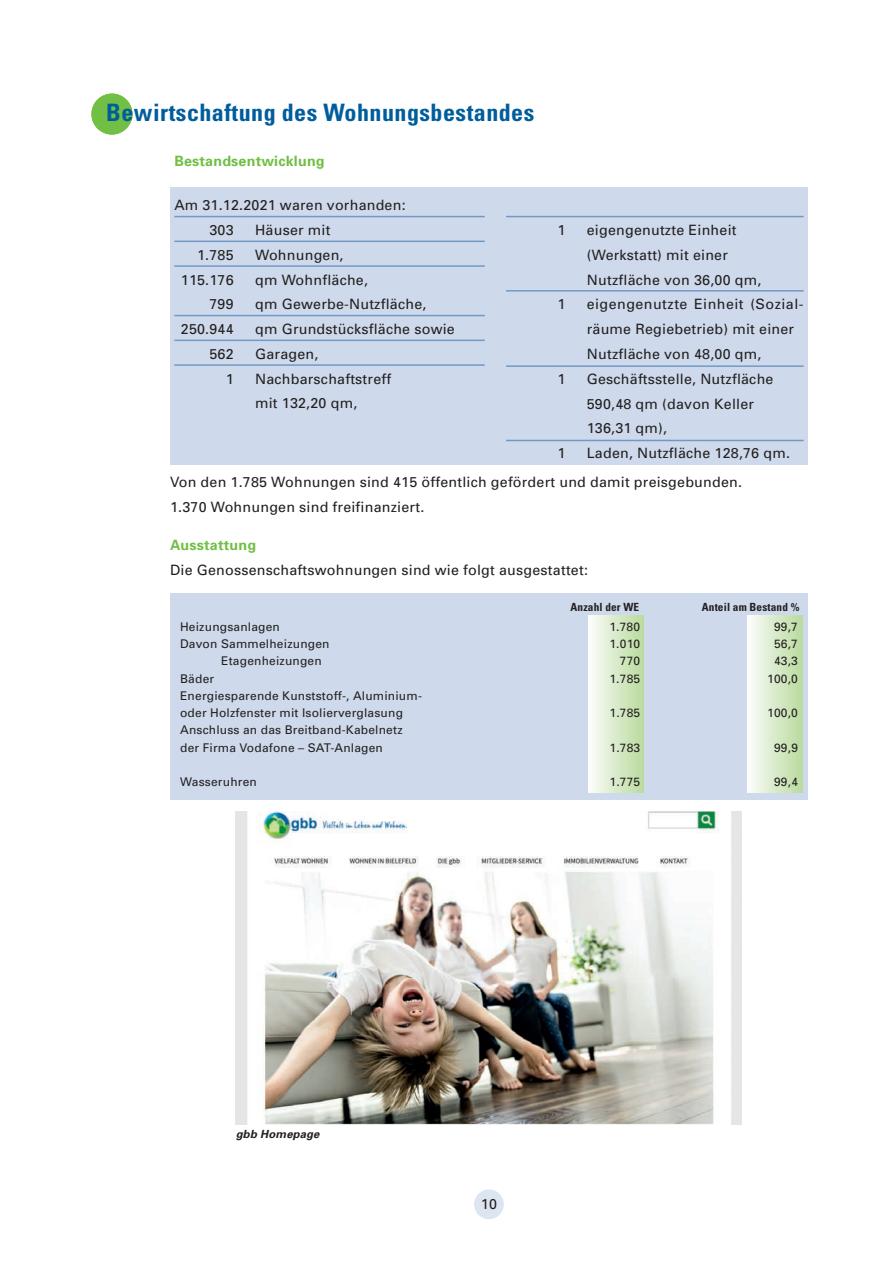
<style>
.page{position:relative;width:893px;height:1263px;background:#fff}
.page>*{position:absolute;margin:0;border:0;box-sizing:border-box;transform-origin:0 0}
.t1{font:700 condensed 24px "Univers";letter-spacing:.02em;color:#005d9c}
.t2{font:14.25px/24.8px "Univers";letter-spacing:.015em;color:#231f20}
.t3{font:700 14.25px "Univers";letter-spacing:.015em;color:#71bf44}
.t4{font:12px/17.2px "Univers";letter-spacing:.015em;color:#231f20}
.t5{font:700 condensed 11.25px "Univers";letter-spacing:.015em;color:#231f20}
.t6{font:italic 700 11.25px "Univers";letter-spacing:.015em;color:#231f20}
</style>
<div class="page">
<div style="left:474px;top:1189px;width:30px;height:30px;background:#dde5f1;border-radius:50%"></div>
<div style="left:170px;top:593px;width:638px;height:207px;background:#cedaeb"></div>
<div style="left:588px;top:616px;width:56px;height:176px;background:linear-gradient(to right,#fcfdfc,#bada9e)"></div>
<div style="left:747px;top:616px;width:56px;height:176px;background:linear-gradient(to right,#fcfdfc,#bada9e)"></div>
<div style="left:170px;top:187px;width:638px;height:277px;background:#cedaeb"></div>
<div style="left:91px;top:94px;width:41px;height:41px;background:#71bf44;border-radius:50%"></div>
<hr style="left:174px;top:216px;width:311px;height:1px;background:#7299c6">
<hr style="left:174px;top:241px;width:311px;height:1px;background:#7299c6">
<hr style="left:174px;top:265px;width:311px;height:2px;background:#7299c6">
<hr style="left:174px;top:315px;width:311px;height:1px;background:#7299c6">
<hr style="left:174px;top:340px;width:311px;height:1px;background:#7299c6">
<hr style="left:174px;top:364px;width:311px;height:2px;background:#7299c6">
<hr style="left:506px;top:216px;width:298px;height:1px;background:#7299c6">
<hr style="left:506px;top:290px;width:298px;height:2px;background:#7299c6">
<hr style="left:506px;top:365px;width:298px;height:2px;background:#7299c6">
<hr style="left:506px;top:440px;width:298px;height:1px;background:#7299c6">
<img style="left:236px;top:812px;width:506px;height:313px">
<h1 class="t1" style="left:106px;top:98px;width:430px">Bewirtschaftung des Wohnungsbestandes</h1>
<p class="t3" style="left:174px;top:152px;width:152px">Bestandsentwicklung</p>
<p class="t2" style="left:209px;top:193px;width:198px;text-indent:-35px">Am 31.12.2021 waren vorhanden:<br>303</p>
<p class="t2" style="left:255px;top:217px;width:77px">Häuser mit</p>
<p class="t2" style="left:197px;top:242px;width:38px">1.785</p>
<p class="t2" style="left:255px;top:242px;width:90px">Wohnungen,</p>
<p class="t2" style="left:181px;top:267px;width:54px">115.176</p>
<p class="t2" style="left:255px;top:267px;width:114px">qm Wohnfläche,</p>
<p class="t2" style="left:209px;top:292px;width:26px">799</p>
<p class="t2" style="left:255px;top:292px;width:173px">qm Gewerbe-Nutzfläche,</p>
<p class="t2" style="left:181px;top:317px;width:54px">250.944</p>
<p class="t2" style="left:255px;top:317px;width:201px">qm Grundstücksfläche sowie</p>
<p class="t2" style="left:209px;top:341px;width:26px">562</p>
<p class="t2" style="left:255px;top:341px;width:65px">Garagen,</p>
<p class="t2" style="left:226px;top:366px;width:9px">1</p>
<p class="t2" style="left:255px;top:366px;width:138px">Nachbarschaftstreff mit 132,20 qm,</p>
<p class="t2" style="left:557px;top:218px;width:9px">1</p>
<p class="t2" style="left:587px;top:218px;width:176px">eigengenutzte Einheit (Werkstatt) mit einer<br>Nutzfläche von 36,00 qm,</p>
<p class="t2" style="left:557px;top:292px;width:9px">1</p>
<p class="t2" style="left:587px;top:292px;width:218px">eigengenutzte Einheit (Sozial&shy;räume Regiebetrieb) mit einer<br>Nutzfläche von 48,00 qm,</p>
<p class="t2" style="left:557px;top:366px;width:9px">1</p>
<p class="t2" style="left:587px;top:366px;width:188px">Geschäftsstelle, Nutzfläche<br>590,48 qm (davon Keller<br>136,31 qm),</p>
<p class="t2" style="left:557px;top:440px;width:9px">1</p>
<p class="t2" style="left:587px;top:440px;width:205px">Laden, Nutzfläche 128,76 qm.</p>
<p class="t2" style="left:170px;top:469px;width:573px">Von den 1.785 Wohnungen sind 415 öffentlich gefördert und damit preisgebunden.<br>1.370 Wohnungen sind freifinanziert.</p>
<p class="t3" style="left:170px;top:536px;width:88px">Ausstattung</p>
<p class="t2" style="left:170px;top:557px;width:419px">Die Genossenschaftswohnungen sind wie folgt ausgestattet:</p>
<p class="t5" style="left:570px;top:600px;width:70px">Anzahl der WE</p>
<p class="t5" style="left:702px;top:600px;width:99px">Anteil am Bestand %</p>
<p class="t4" style="left:180px;top:618px;width:101px">Heizungsanlagen</p>
<p class="t4" style="left:609px;top:618px;width:32px">1.780</p>
<p class="t4" style="left:774px;top:618px;width:25px">99,7</p>
<p class="t4" style="left:180px;top:635px;width:151px">Davon Sammelheizungen</p>
<p class="t4" style="left:609px;top:635px;width:32px">1.010</p>
<p class="t4" style="left:774px;top:635px;width:25px">56,7</p>
<p class="t4" style="left:221px;top:652px;width:102px">Etagenheizungen</p>
<p class="t4" style="left:620px;top:652px;width:22px">770</p>
<p class="t4" style="left:774px;top:652px;width:25px">43,3</p>
<p class="t4" style="left:180px;top:669px;width:36px">Bäder</p>
<p class="t4" style="left:609px;top:669px;width:32px">1.785</p>
<p class="t4" style="left:767px;top:669px;width:32px">100,0</p>
<p class="t4" style="left:180px;top:687px;width:243px">Energiesparende Kunststoff-, Aluminium&shy;oder Holzfenster mit Isolierverglasung</p>
<p class="t4" style="left:609px;top:704px;width:32px">1.785</p>
<p class="t4" style="left:767px;top:704px;width:32px">100,0</p>
<p class="t4" style="left:180px;top:721px;width:224px">Anschluss an das Breitband-Kabelnetz der Firma Vodafone – SAT-Anlagen</p>
<p class="t4" style="left:609px;top:738px;width:32px">1.783</p>
<p class="t4" style="left:774px;top:738px;width:25px">99,9</p>
<p class="t4" style="left:180px;top:773px;width:78px">Wasseruhren</p>
<p class="t4" style="left:609px;top:773px;width:32px">1.775</p>
<p class="t4" style="left:774px;top:773px;width:25px">99,4</p>
<p class="t6" style="left:236px;top:1126px;width:85px">gbb Homepage</p>
<p class="t2" style="left:481px;top:1192px;width:18px">10</p>
</div>
